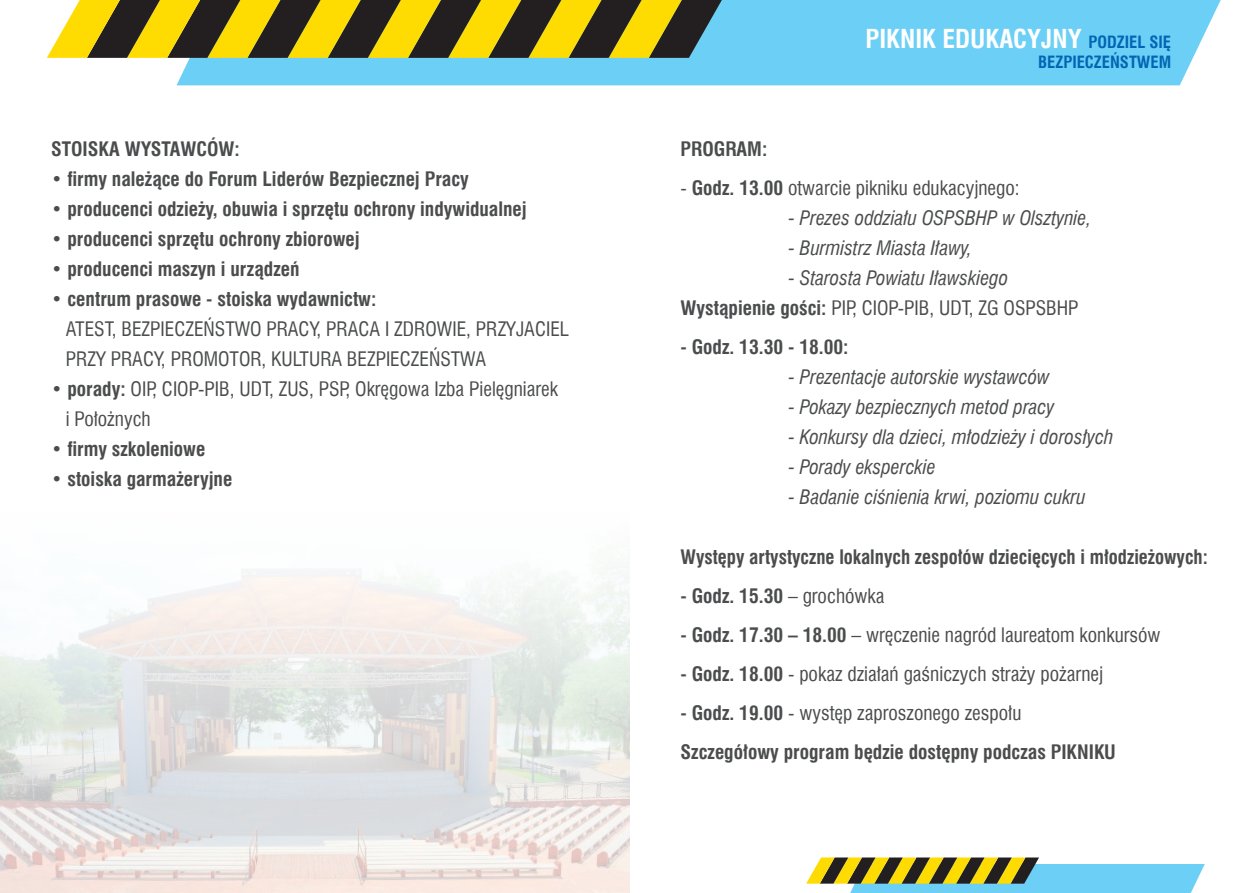
<style>
.page{position:relative;width:1259px;height:893px;background:#fff}
.page>*{position:absolute;margin:0;border:0;box-sizing:border-box;transform-origin:0 0}
.t1{font:700 25.5px "Swis 721 Cn EUX";color:#fff}
.t2{font:700 19.5px/39px "Swis 721 Cn EUX";color:#4b4c4d}
.t3{font:19.5px/30px "Swis 721 Cn EUX";color:#4b4c4d}
.t4{font:italic 19.5px/30px "Swis 721 Cn EUX";color:#4b4c4d}
.t5{font:700 16.5px/19.8px "Swis 721 Cn EUX";color:#0166b3;text-align:right}
.s1{font-weight:700}
.s2{font-weight:700;font-style:normal}
.s3{font-style:normal}
.s4{font-weight:400}
</style>
<div class="page">
<div style="left:176px;top:0;width:1044px;height:85px;background:#6bcff6"></div>
<svg style="left:47px;top:0;width:675px;height:58px;background:#93831d"></svg>
<svg style="left:806px;top:857px;width:398px;height:36px;background:#8fb69d"></svg>
<img style="left:0;top:566px;width:629px;height:327px">
<p class="t2" style="left:51px;top:130px;width:190px">STOISKA WYSTAWCÓW:</p>
<p class="t2" style="left:51px;top:160px;width:419px">• firmy należące do Forum Liderów Bezpiecznej Pracy</p>
<p class="t2" style="left:51px;top:190px;width:477px">• producenci odzieży, obuwia i sprzętu ochrony indywidualnej</p>
<p class="t2" style="left:51px;top:220px;width:310px">• producenci sprzętu ochrony zbiorowej</p>
<p class="t2" style="left:51px;top:250px;width:250px">• producenci maszyn i urządzeń</p>
<p class="t2" style="left:51px;top:280px;width:327px">• centrum prasowe - stoiska wydawnictw:</p>
<p class="t3" style="left:66px;top:314px;width:505px">ATEST, BEZPIECZEŃSTWO PRACY, PRACA I ZDROWIE, PRZYJACIEL<br>PRZY PRACY, PROMOTOR, KULTURA BEZPIECZEŃSTWA</p>
<p class="t3" style="left:66px;top:374px;width:493px;text-indent:-15px"><span class="s1">• porady:</span> OIP, CIOP-PIB, UDT, ZUS, PSP, Okręgowa Izba Pielęgniarek i Położnych</p>
<p class="t2" style="left:51px;top:430px;width:156px">• firmy szkoleniowe</p>
<p class="t2" style="left:51px;top:460px;width:183px">• stoiska garmażeryjne</p>
<h1 class="t1" style="left:865px;top:24px;width:218px">PIKNIK EDUKACYJNY</h1>
<p class="t5" style="left:1038px;top:33px;width:134px">PODZIEL SIĘ<br>BEZPIECZEŃSTWEM</p>
<p class="t2" style="left:680px;top:130px;width:88px">PROGRAM:</p>
<p class="t3" style="left:680px;top:173px;width:341px">- <span class="s1">Godz. 13.00</span> otwarcie pikniku edukacyjnego:</p>
<p class="t4" style="left:788px;top:204px;width:304px">- Prezes oddziału OSPSBHP w Olsztynie,</p>
<p class="t4" style="left:788px;top:234px;width:185px">- Burmistrz Miasta Iławy,</p>
<p class="t4" style="left:680px;top:264px;width:399px;text-indent:108px">- Starosta Powiatu Iławskiego<br><span class="s2">Wystąpienie gości:</span> <span class="s3">PIP, CIOP-PIB, UDT, ZG OSPSBHP</span></p>
<p class="t2" style="left:680px;top:328px;width:169px">- Godz. 13.30 - 18.00:</p>
<p class="t4" style="left:788px;top:363px;width:262px">- Prezentacje autorskie wystawców</p>
<p class="t4" style="left:788px;top:393px;width:267px">- Pokazy bezpiecznych metod pracy</p>
<p class="t4" style="left:788px;top:423px;width:326px">- Konkursy dla dzieci, młodzieży i dorosłych</p>
<p class="t4" style="left:788px;top:453px;width:149px">- Porady eksperckie</p>
<p class="t4" style="left:788px;top:483px;width:298px">- Badanie ciśnienia krwi, poziomu cukru</p>
<p class="t2" style="left:680px;top:538px;width:529px">Występy artystyczne lokalnych zespołów dziecięcych i młodzieżowych:</p>
<p class="t2" style="left:680px;top:577px;width:205px">- Godz. 15.30 <span class="s4">– grochówka</span></p>
<p class="t3" style="left:680px;top:620px;width:481px"><span class="s1">- Godz. 17.30 – 18.00</span> – wręczenie nagród laureatom konkursów</p>
<p class="t3" style="left:680px;top:659px;width:424px"><span class="s1">- Godz. 18.00</span> - pokaz działań gaśniczych straży pożarnej</p>
<p class="t2" style="left:680px;top:694px;width:437px">- Godz. 19.00 <span class="s4">- występ zaproszonego zespołu<br></span>Szczegółowy program będzie dostępny podczas PIKNIKU</p>
</div>
